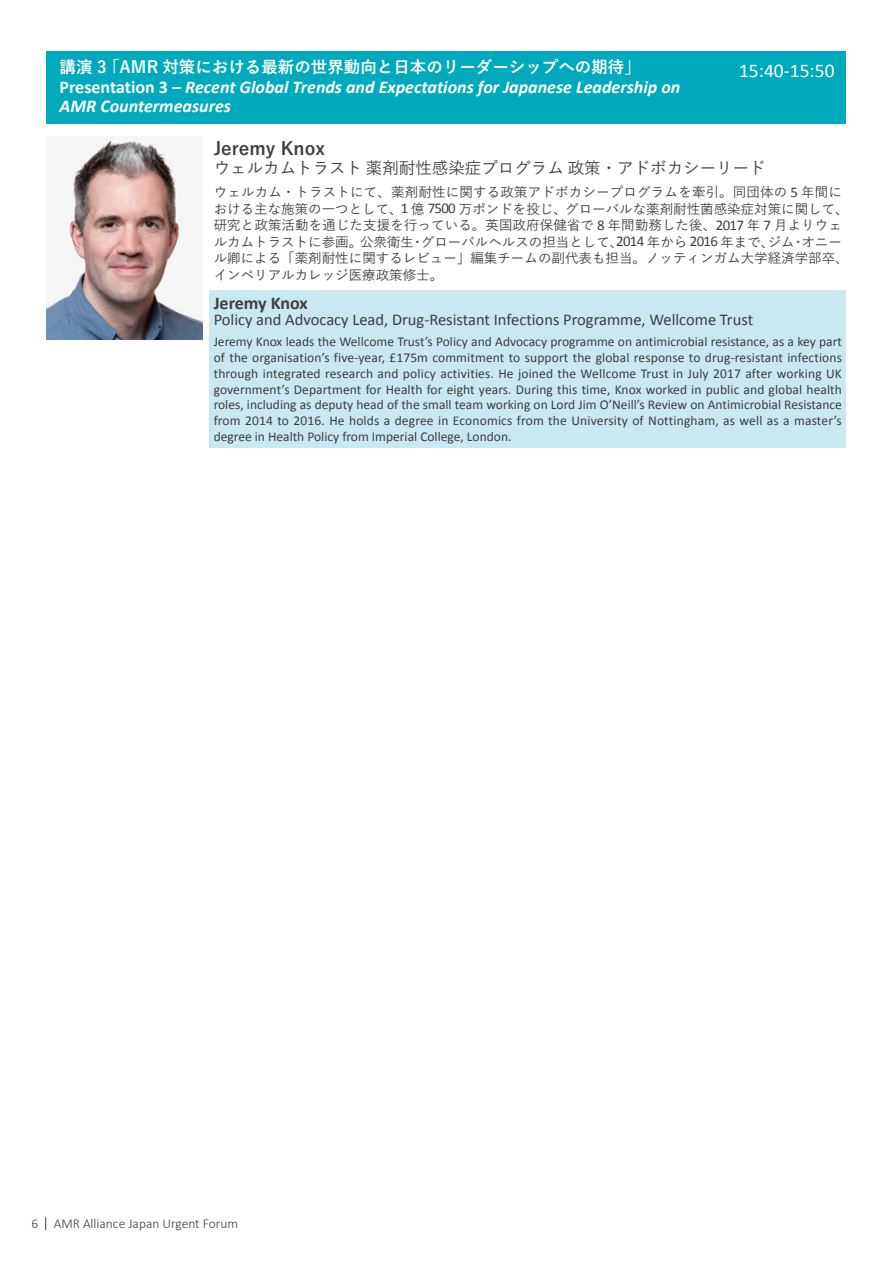
<style>
.page{position:relative;width:893px;height:1263px;background:#fff}
.page>*{position:absolute;margin:0;border:0;box-sizing:border-box;transform-origin:0 0}
.t1{font:19.5px "Calibri";color:#fff}
.t2{font:italic 700 18px/19.5px "Calibri";color:#fff}
.t3{font:700 18px "Yu Go";color:#3e3e3f}
.t4{font:700 18px "Calibri";letter-spacing:-.005em;color:#3e3e3f}
.t5{font:16.5px "Calibri";color:#3e3e3f}
.t6{font:700 16.5px "Yu Go";color:#fff}
.t7{font:500 16.5px "Yu Go";color:#3e3e3f}
.t8{font:13.5px/15.8px "Calibri";color:#3e3e3f;text-align:justify}
.t9{font:500 13.5px/16.5px "Yu Go";color:#3e3e3f}
.t10{font:300 13.5px "Calibri";color:#3e3e3f}
.s1{font-style:normal}
.s2{font-family:"Calibri";font-weight:400;font-size:14.85px}
</style>
<div class="page">
<svg style="left:45px;top:1217px;width:1px;height:13px"></svg>
<div style="left:209px;top:290px;width:637px;height:157px;background:#c8e9ef"></div>
<div style="left:47px;top:51px;width:799px;height:72px;background:#00aabc"></div>
<img style="left:47px;top:136px;width:155px;height:203px">
<p class="t6" style="left:60px;top:58px;width:583px">講演 3「AMR 対策における最新の世界動向と日本のリーダーシップへの期待」</p>
<h2 class="t2" style="left:60px;top:77px;width:622px"><span class="s1">Presentation 3 –</span> Recent Global Trends and Expectations for Japanese Leadership on<br>AMR Countermeasures</h2>
<h1 class="t1" style="left:739px;top:57px;width:97px">15:40-15:50</h1>
<h2 class="t3" style="left:214px;top:138px;width:113px">Jeremy Knox</h2>
<p class="t7" style="left:214px;top:153px;width:553px">ウェルカムトラスト薬剤耐性感染症プログラム政策・アドボカシーリード</p>
<p class="t9" style="left:214px;top:182px;width:637px">ウェルカム・トラストにて、薬剤耐性に関する政策アドボカシープログラムを牽引。同団体の <span class="s2">5</span> 年間における主な施策の一つとして、<span class="s2">1</span> 億 <span class="s2">7500</span> 万ポンドを投じ、グローバルな薬剤耐性菌感染症対策に関して、研究と政策活動を通じた支援を行っている。英国政府保健省で <span class="s2">8</span> 年間勤務した後、<span class="s2">2017</span> 年 <span class="s2">7</span> 月よりウェルカムトラストに参画。公衆衛生・グローバルヘルスの担当として、<span class="s2">2014</span> 年から <span class="s2">2016</span> 年まで、ジム・オニール卿による「薬剤耐性に関するレビュー」編集チームの副代表も担当。ノッティンガム大学経済学部卒、インペリアルカレッジ医療政策修士。</p>
<h2 class="t4" style="left:214px;top:290px;width:96px">Jeremy Knox</h2>
<p class="t5" style="left:214px;top:309px;width:541px">Policy and Advocacy Lead, Drug-Resistant Infections Programme, Wellcome Trust</p>
<p class="t8" style="left:214px;top:334px;width:630px">Jeremy Knox leads the Wellcome Trust’s Policy and Advocacy programme on antimicrobial resistance, as a key part of the organisation’s five-year, £175m commitment to support the global response to drug-resistant infections through integrated research and policy activities. He joined the Wellcome Trust in July 2017 after working UK government’s Department for Health for eight years. During this time, Knox worked in public and global health roles, including as deputy head of the small team working on Lord Jim O’Neill’s Review on Antimicrobial Resistance from 2014 to 2016. He holds a degree in Economics from the University of Nottingham, as well as a master’s degree in Health Policy from Imperial College, London.</p>
<p class="t10" style="left:32px;top:1215px;width:208px">6 AMR Alliance Japan Urgent Forum</p>
</div>
